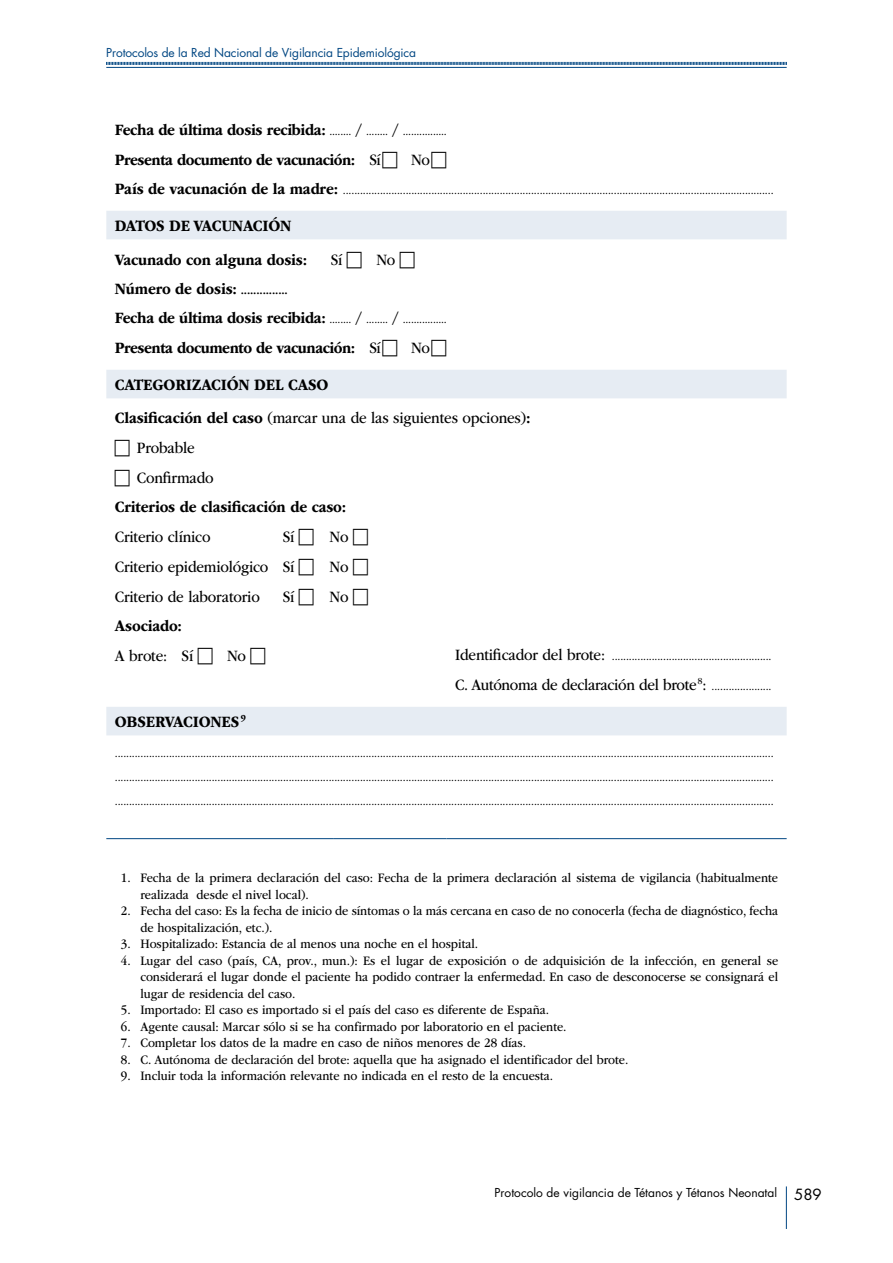
<style>
.page{position:relative;width:893px;height:1263px;background:#fff}
.page>*{position:absolute;margin:0;border:0;box-sizing:border-box;transform-origin:0 0}
.TABLA-CUERPO-PARRAFO{font:16.5px "ITC Garamond Std";letter-spacing:-.01em;color:#000;scale:.9 1}
.TABLA-CUERPO-PARRAFO-2{font:700 16.5px "ITC Garamond Std";letter-spacing:-.01em;color:#000;scale:.9 1}
.TABLA-CUERPO-PARRAFO-3{font:700 16.5px "ITC Garamond Std";letter-spacing:-.03em;color:#000;scale:.9 1}
.TABLA-PIE-LISTA-NIVE{font:13.5px/16.5px "ITC Garamond Std";color:#000;scale:.9 1}
.TABLA-CUERPO-PARRAFO-4{font:12px "ITC Garamond Std";color:#000;scale:.9 1}
.t1{font:12px "Futura Std";letter-spacing:-.01em;color:#004682}
.t2{font:12px "Futura Std";color:#000}
.TABLA-CUERPO-PARRAFO-5{font:700 12px "ITC Garamond Std";color:#000;scale:.9 1}
.s1{font-weight:700;font-size:16.5px}
.s2{font-size:16.5px}
.s3{font-weight:400}
.s4{font-weight:700}
.s5{font-size:12px}
.s6{font-size:15px}
</style>
<div class="page">
<hr style="left:786px;top:1186px;width:1px;height:43px;background:#004682">
<svg style="left:106px;top:61px;width:681px;height:4px"></svg>
<hr style="left:106px;top:67px;width:681px;height:1px;background:#004682">
<svg style="left:106px;top:211px;width:681px;height:524px"></svg>
<hr style="left:106px;top:838px;width:227px;height:1px;background:#004682">
<hr style="left:333px;top:838px;width:113px;height:1px;background:#004682">
<hr style="left:446px;top:838px;width:114px;height:1px;background:#004682">
<hr style="left:560px;top:838px;width:227px;height:1px;background:#004682">
<svg style="left:347px;top:252px;width:15px;height:17px"></svg>
<svg style="left:400px;top:252px;width:15px;height:17px"></svg>
<svg style="left:382px;top:339px;width:15px;height:17px"></svg>
<svg style="left:431px;top:339px;width:15px;height:17px"></svg>
<svg style="left:115px;top:439px;width:15px;height:17px"></svg>
<svg style="left:115px;top:470px;width:15px;height:16px"></svg>
<svg style="left:299px;top:528px;width:15px;height:17px"></svg>
<svg style="left:353px;top:528px;width:15px;height:17px"></svg>
<svg style="left:299px;top:559px;width:15px;height:16px"></svg>
<svg style="left:353px;top:559px;width:15px;height:16px"></svg>
<svg style="left:299px;top:589px;width:15px;height:17px"></svg>
<svg style="left:353px;top:589px;width:15px;height:17px"></svg>
<svg style="left:198px;top:648px;width:15px;height:16px"></svg>
<svg style="left:251px;top:648px;width:14px;height:16px"></svg>
<p class="t1" style="left:106px;top:45px;width:311px">Protocolos de la Red Nacional de Vigilancia Epidemiológica</p>
<p class="TABLA-CUERPO-PARRAFO-4" style="left:115px;top:125px;width:370px"><span class="s1">Fecha de última dosis recibida:</span> ........ <span class="s2">/</span> ........ <span class="s2">/</span> ................</p>
<p class="TABLA-CUERPO-PARRAFO-3" style="left:115px;top:151px;width:297px">Presenta documento de vacunación: <span class="s3">Sí</span></p>
<p class="TABLA-CUERPO-PARRAFO" style="left:411px;top:151px;width:22px">No</p>
<p class="TABLA-CUERPO-PARRAFO-4" style="left:115px;top:183px;width:733px"><span class="s1">País de vacunación de la madre:</span> .......................................................................................................................................................</p>
<p class="TABLA-CUERPO-PARRAFO-2" style="left:115px;top:216px;width:198px">DATOS DE VACUNACIÓN</p>
<p class="TABLA-CUERPO-PARRAFO-2" style="left:115px;top:251px;width:215px">Vacunado con alguna dosis:</p>
<p class="TABLA-CUERPO-PARRAFO" style="left:331px;top:251px;width:14px">Sí</p>
<p class="TABLA-CUERPO-PARRAFO" style="left:376px;top:251px;width:23px">No</p>
<p class="TABLA-CUERPO-PARRAFO-5" style="left:115px;top:283px;width:194px"><span class="s2">Número de dosis:</span> ...............</p>
<p class="TABLA-CUERPO-PARRAFO-4" style="left:115px;top:312px;width:370px"><span class="s1">Fecha de última dosis recibida:</span> ........ <span class="s2">/</span> ........ <span class="s2">/</span> ................</p>
<p class="TABLA-CUERPO-PARRAFO-3" style="left:115px;top:338px;width:297px">Presenta documento de vacunación: <span class="s3">Sí</span></p>
<p class="TABLA-CUERPO-PARRAFO" style="left:411px;top:338px;width:22px">No</p>
<p class="TABLA-CUERPO-PARRAFO-2" style="left:115px;top:375px;width:239px">CATEGORIZACIÓN DEL CASO</p>
<p class="TABLA-CUERPO-PARRAFO" style="left:115px;top:408px;width:463px"><span class="s4">Clasificación del caso</span> (marcar una de las siguientes opciones)<span class="s4">:</span></p>
<p class="TABLA-CUERPO-PARRAFO" style="left:137px;top:439px;width:66px">Probable</p>
<p class="TABLA-CUERPO-PARRAFO" style="left:137px;top:469px;width:87px">Confirmado</p>
<p class="TABLA-CUERPO-PARRAFO-2" style="left:115px;top:497px;width:259px">Criterios de clasificación de caso:</p>
<p class="TABLA-CUERPO-PARRAFO" style="left:115px;top:528px;width:108px">Criterio clínico</p>
<p class="TABLA-CUERPO-PARRAFO" style="left:283px;top:528px;width:14px">Sí</p>
<p class="TABLA-CUERPO-PARRAFO" style="left:330px;top:528px;width:23px">No</p>
<p class="TABLA-CUERPO-PARRAFO" style="left:115px;top:558px;width:201px">Criterio epidemiológico Sí</p>
<p class="TABLA-CUERPO-PARRAFO" style="left:330px;top:558px;width:23px">No</p>
<p class="TABLA-CUERPO-PARRAFO" style="left:115px;top:588px;width:163px">Criterio de laboratorio</p>
<p class="TABLA-CUERPO-PARRAFO" style="left:283px;top:588px;width:14px">Sí</p>
<p class="TABLA-CUERPO-PARRAFO" style="left:330px;top:588px;width:23px">No</p>
<p class="TABLA-CUERPO-PARRAFO-2" style="left:115px;top:616px;width:76px">Asociado:</p>
<p class="TABLA-CUERPO-PARRAFO" style="left:115px;top:647px;width:89px">A brote: Sí</p>
<p class="TABLA-CUERPO-PARRAFO" style="left:227px;top:647px;width:23px">No</p>
<p class="TABLA-CUERPO-PARRAFO-4" style="left:455px;top:649px;width:353px"><span class="s2">Identificador del brote:</span> ........................................................</p>
<p class="TABLA-CUERPO-PARRAFO" style="left:455px;top:676px;width:353px">C. Autónoma de declaración del brote <sup>8</sup>: <span class="s5">.....................</span></p>
<p class="TABLA-CUERPO-PARRAFO-2" style="left:115px;top:712px;width:147px">OBSERVACIONES <sup>9</sup></p>
<p class="TABLA-CUERPO-PARRAFO-4" style="left:115px;top:746px;width:733px">.......................................................................................................................................................................................................................................</p>
<p class="TABLA-CUERPO-PARRAFO-4" style="left:115px;top:770px;width:733px">.......................................................................................................................................................................................................................................</p>
<p class="TABLA-CUERPO-PARRAFO-4" style="left:115px;top:794px;width:733px">.......................................................................................................................................................................................................................................</p>
<p class="TABLA-PIE-LISTA-NIVE" style="left:140px;top:870px;width:710px;text-indent:-19px">1. Fecha de la primera declaración del caso: Fecha de la primera declaración al sistema de vigilancia (habitualmente realizada desde el nivel local).</p>
<p class="TABLA-PIE-LISTA-NIVE" style="left:140px;top:903px;width:710px;text-indent:-19px">2. Fecha del caso: Es la fecha de inicio de síntomas o la más cercana en caso de no conocerla (fecha de diagnóstico, fecha de hospitalización, etc.).</p>
<p class="TABLA-PIE-LISTA-NIVE" style="left:121px;top:936px;width:398px">3. Hospitalizado: Estancia de al menos una noche en el hospital.</p>
<p class="TABLA-PIE-LISTA-NIVE" style="left:140px;top:952px;width:710px;text-align:justify;text-indent:-19px">4. Lugar del caso (país, CA, prov., mun.): Es el lugar de exposición o de adquisición de la infección, en general se considerará el lugar donde el paciente ha podido contraer la enfermedad. En caso de desconocerse se consignará el lugar de residencia del caso.</p>
<p class="TABLA-PIE-LISTA-NIVE" style="left:121px;top:1002px;width:477px">5. Importado: El caso es importado si el país del caso es diferente de España.</p>
<p class="TABLA-PIE-LISTA-NIVE" style="left:121px;top:1018px;width:497px">6. Agente causal: Marcar sólo si se ha confirmado por laboratorio en el paciente.</p>
<p class="TABLA-PIE-LISTA-NIVE" style="left:121px;top:1035px;width:452px">7. Completar los datos de la madre en caso de niños menores de 28 días.</p>
<p class="TABLA-PIE-LISTA-NIVE" style="left:121px;top:1051px;width:565px">8. C. Autónoma de declaración del brote: aquella que ha asignado el identificador del brote.</p>
<p class="TABLA-PIE-LISTA-NIVE" style="left:121px;top:1068px;width:482px">9. Incluir toda la información relevante no indicada en el resto de la encuesta.</p>
<p class="t2" style="left:495px;top:1185px;width:329px">Protocolo de vigilancia de Tétanos y Tétanos Neonatal <span class="s6">589</span></p>
</div>
